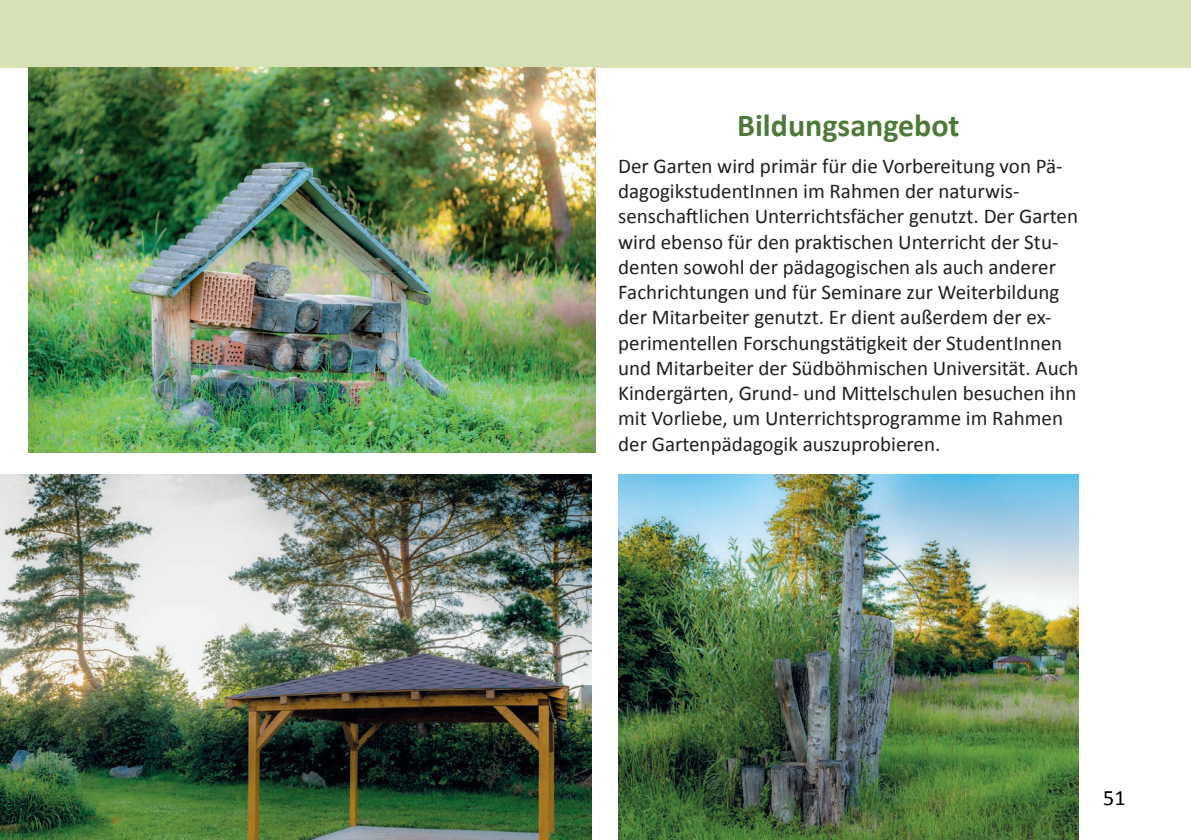
<style>
.page{position:relative;width:1191px;height:840px;background:#fff}
.page>*{position:absolute;margin:0;border:0;box-sizing:border-box;transform-origin:0 0}
.t1{font:700 32px "Calibri";color:#4f7938}
.t2{font:22px "Calibri";color:#000}
.t3{font:21px/25.2px "Calibri";color:#231f20}
</style>
<div class="page">
<div style="left:0;top:0;width:1191px;height:67px;background:#d7e1b6"></div>
<img style="left:0;top:474px;width:591px;height:365px">
<img style="left:618px;top:474px;width:460px;height:365px">
<img style="left:28px;top:67px;width:567px;height:385px">
<h1 class="t1" style="left:737px;top:105px;width:224px">Bildungsangebot</h1>
<p class="t3" style="left:618px;top:153px;width:462px">Der Garten wird primär für die Vorbereitung von Pä&shy;dagogikstudentInnen im Rahmen der naturwis&shy;senschaftlichen Unterrichtsfächer genutzt. Der Garten wird ebenso für den praktischen Unterricht der Stu&shy;denten sowohl der pädagogischen als auch anderer Fachrichtungen und für Seminare zur Weiterbildung der Mitarbeiter genutzt. Er dient außerdem der ex&shy;perimentellen Forschungstätigkeit der StudentInnen und Mitarbeiter der Südböhmischen Universität. Auch Kindergärten, Grund- und Mittelschulen besuchen ihn mit Vorliebe, um Unterrichtsprogramme im Rahmen der Gartenpädagogik auszuprobieren.</p>
<p class="t2" style="left:1103px;top:783px;width:24px">51</p>
</div>
